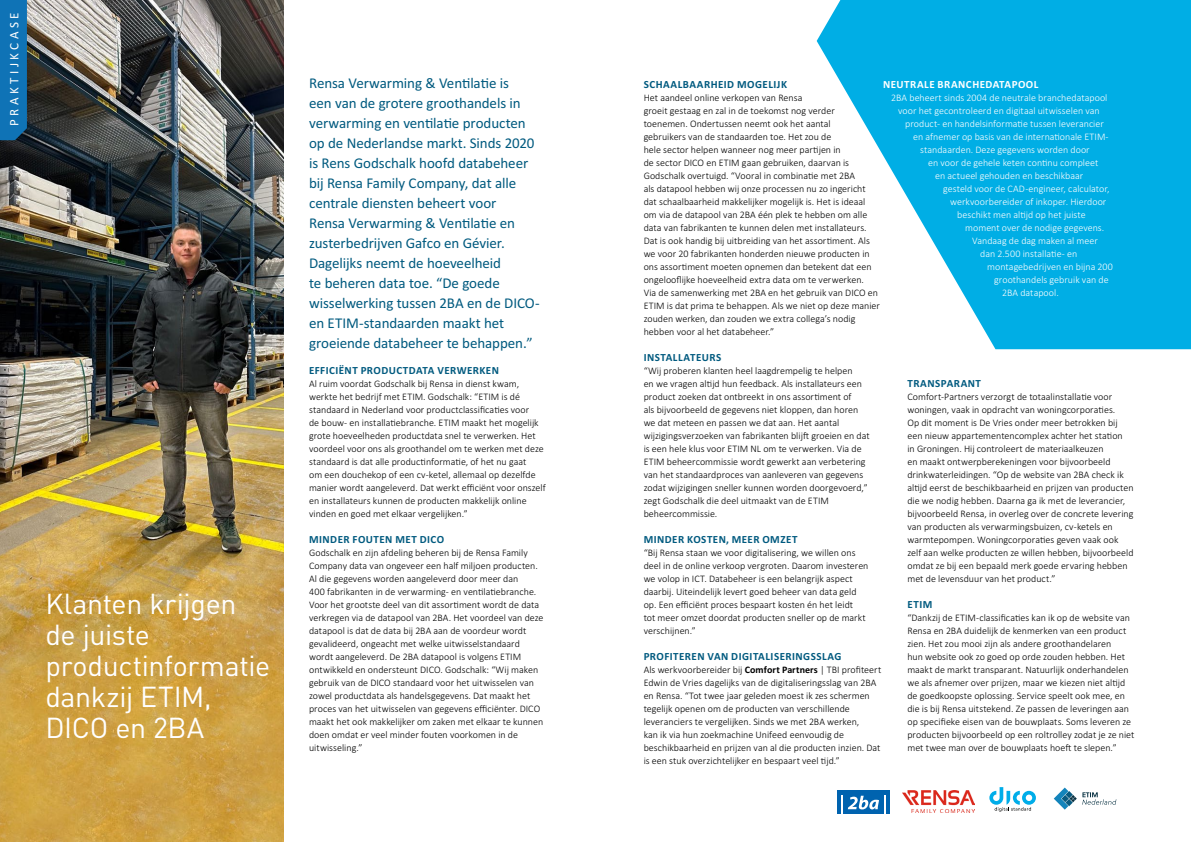
<style>
.page{position:relative;width:1191px;height:842px;background:#fff}
.page>*{position:absolute;margin:0;border:0;box-sizing:border-box;transform-origin:0 0}
.kopje{font:28.5px/31px "DIN Pro";letter-spacing:-.01em;color:#fff}
.intro_groot{font:15px/20px "Calibri";letter-spacing:-.01em;color:#005a7f}
.intro{font:13px "Calibri";letter-spacing:.265em;color:#fff}
.body_sub{font:700 11px "Calibri";letter-spacing:.04em;color:#005a7f}
.body_sub-2{font:700 11px "Calibri";letter-spacing:.04em;color:#fff}
.body{font:700 11px "Calibri";letter-spacing:.045em;color:#005a7f}
.body-2{font:300 10px/13px "Calibri";color:#000}
.body-3{font:300 10px "Calibri";color:#fff}
.s1{font-weight:700}
</style>
<div class="page">
<img style="left:902px;top:790px;width:72px;height:22px">
<img style="left:0;top:0;width:283px;height:842px">
<svg style="left:816px;top:0;width:375px;height:349px;fill:#00aee5"></svg>
<svg style="left:989px;top:787px;width:47px;height:25px"></svg>
<svg style="left:1053px;top:787px;width:23px;height:23px"></svg>
<svg style="left:1082px;top:792px;width:34px;height:13px"></svg>
<div style="left:837px;top:790px;width:52px;height:23px;background:#0063af"></div>
<svg style="left:841px;top:795px;width:44px;height:18px"></svg>
<div style="left:0;top:0;width:27px;height:140px;background:#0f73b6"></div>
<p class="intro" style="left:5px;top:126px;width:115px;rotate:-90deg">PRAKTIJKCASE</p>
<p class="kopje" style="left:45px;top:587px;width:226px">Klanten krijgen de juiste productinformatie dankzij ETIM,<br>DICO en 2BA</p>
<p class="intro_groot" style="left:309px;top:72px;width:232px">Rensa Verwarming &amp; Ventilatie is<br>een van de grotere groothandels in verwarming en ventilatie producten op de Nederlandse markt. Sinds 2020 is Rens Godschalk hoofd databeheer bij Rensa Family Company, dat alle centrale diensten beheert voor<br>Rensa Verwarming &amp; Ventilatie en zusterbedrijven Gafco en Gévier.<br>Dagelijks neemt de hoeveelheid<br>te beheren data toe. “De goede wisselwerking tussen 2BA en de DICO&shy;en ETIM-standaarden maakt het groeiende databeheer te behappen.”</p>
<p class="body_sub" style="left:309px;top:363px;width:191px">EFFICIËNT PRODUCTDATA VERWERKEN</p>
<p class="body-2" style="left:309px;top:377px;width:238px">Al ruim voordat Godschalk bij Rensa in dienst kwam, werkte het bedrijf met ETIM. Godschalk: “ETIM is dé standaard in Nederland voor productclassificaties voor<br>de bouw- en installatiebranche. ETIM maakt het mogelijk grote hoeveelheden productdata snel te verwerken. Het voordeel voor ons als groothandel om te werken met deze standaard is dat alle productinformatie, of het nu gaat<br>om een douchekop of een cv-ketel, allemaal op dezelfde manier wordt aangeleverd. Dat werkt efficiënt voor onszelf en installateurs kunnen de producten makkelijk online vinden en goed met elkaar vergelijken.”</p>
<p class="body_sub" style="left:309px;top:532px;width:137px">MINDER FOUTEN MET DICO</p>
<p class="body-2" style="left:309px;top:546px;width:236px">Godschalk en zijn afdeling beheren bij de Rensa Family Company data van ongeveer een half miljoen producten.<br>Al die gegevens worden aangeleverd door meer dan<br>400 fabrikanten in de verwarming- en ventilatiebranche.<br>Voor het grootste deel van dit assortiment wordt de data verkregen via de datapool van 2BA. Het voordeel van deze datapool is dat de data bij 2BA aan de voordeur wordt gevalideerd, ongeacht met welke uitwisselstandaard wordt aangeleverd. De 2BA datapool is volgens ETIM ontwikkeld en ondersteunt DICO. Godschalk: “Wij maken gebruik van de DICO standaard voor het uitwisselen van zowel productdata als handelsgegevens. Dat maakt het proces van het uitwisselen van gegevens efficiënter. DICO maakt het ook makkelijker om zaken met elkaar te kunnen doen omdat er veel minder fouten voorkomen in de uitwisseling.”</p>
<p class="body_sub" style="left:643px;top:77px;width:145px">SCHAALBAARHEID MOGELIJK</p>
<p class="body-2" style="left:643px;top:91px;width:238px">Het aandeel online verkopen van Rensa<br>groeit gestaag en zal in de toekomst nog verder toenemen. Ondertussen neemt ook het aantal<br>gebruikers van de standaarden toe. Het zou de<br>hele sector helpen wanneer nog meer partijen in<br>de sector DICO en ETIM gaan gebruiken, daarvan is Godschalk overtuigd. “Vooral in combinatie met 2BA<br>als datapool hebben wij onze processen nu zo ingericht dat schaalbaarheid makkelijker mogelijk is. Het is ideaal om via de datapool van 2BA één plek te hebben om alle data van fabrikanten te kunnen delen met installateurs.<br>Dat is ook handig bij uitbreiding van het assortiment. Als we voor 20 fabrikanten honderden nieuwe producten in ons assortiment moeten opnemen dan betekent dat een ongelooflijke hoeveelheid extra data om te verwerken.<br>Via de samenwerking met 2BA en het gebruik van DICO en ETIM is dat prima te behappen. Als we niet op deze manier zouden werken, dan zouden we extra collega’s nodig hebben voor al het databeheer.”</p>
<p class="body_sub" style="left:643px;top:350px;width:79px">INSTALLATEURS</p>
<p class="body-2" style="left:643px;top:364px;width:228px">“Wij proberen klanten heel laagdrempelig te helpen<br>en we vragen altijd hun feedback. Als installateurs een product zoeken dat ontbreekt in ons assortiment of<br>als bijvoorbeeld de gegevens niet kloppen, dan horen we dat meteen en passen we dat aan. Het aantal wijzigingsverzoeken van fabrikanten blijft groeien en dat is een hele klus voor ETIM NL om te verwerken. Via de ETIM beheercommissie wordt gewerkt aan verbetering van het standaardproces van aanleveren van gegevens zodat wijzigingen sneller kunnen worden doorgevoerd,” zegt Godschalk die deel uitmaakt van de ETIM beheercommissie.</p>
<p class="body_sub" style="left:643px;top:532px;width:155px">MINDER KOSTEN, MEER OMZET</p>
<p class="body-2" style="left:643px;top:546px;width:226px">“Bij Rensa staan we voor digitalisering, we willen ons deel in de online verkoop vergroten. Daarom investeren we volop in ICT. Databeheer is een belangrijk aspect daarbij. Uiteindelijk levert goed beheer van data geld op. Een efficiënt proces bespaart kosten én het leidt<br>tot meer omzet doordat producten sneller op de markt verschijnen.”</p>
<p class="body_sub" style="left:643px;top:649px;width:199px">PROFITEREN VAN DIGITALISERINGSSLAG</p>
<p class="body-2" style="left:643px;top:663px;width:239px">Als werkvoorbereider bij <span class="s1">Comfort Partners</span> | TBI profiteert Edwin de Vries dagelijks van de digitaliseringsslag van 2BA en Rensa. “Tot twee jaar geleden moest ik zes schermen tegelijk openen om de producten van verschillende leveranciers te vergelijken. Sinds we met 2BA werken,<br>kan ik via hun zoekmachine Unifeed eenvoudig de beschikbaarheid en prijzen van al die producten inzien. Dat is een stuk overzichtelijker en bespaart veel tijd.”</p>
<p class="body_sub-2" style="left:883px;top:77px;width:157px">NEUTRALE BRANCHEDATAPOOL</p>
<p class="body-3" style="left:891px;top:91px;width:218px">2BA beheert sinds 2004 de neutrale branchedatapool</p>
<p class="body-3" style="left:898px;top:104px;width:203px">voor het gecontroleerd en digitaal uitwisselen van</p>
<p class="body-3" style="left:905px;top:117px;width:200px">product- en handelsinformatie tussen leverancier</p>
<p class="body-3" style="left:913px;top:130px;width:197px">en afnemer op basis van de internationale ETIM-</p>
<p class="body-3" style="left:920px;top:143px;width:171px">standaarden. Deze gegevens worden door</p>
<p class="body-3" style="left:928px;top:156px;width:172px">en voor de gehele keten continu compleet</p>
<p class="body-3" style="left:935px;top:169px;width:149px">en actueel gehouden en beschikbaar</p>
<p class="body-3" style="left:943px;top:182px;width:168px">gesteld voor de CAD-engineer, calculator,</p>
<p class="body-3" style="left:950px;top:195px;width:158px">werkvoorbereider of inkoper. Hierdoor</p>
<p class="body-3" style="left:957px;top:208px;width:130px">beschikt men altijd op het juiste</p>
<p class="body-3" style="left:965px;top:221px;width:140px">moment over de nodige gegevens.</p>
<p class="body-3" style="left:972px;top:234px;width:127px">Vandaag de dag maken al meer</p>
<p class="body-3" style="left:980px;top:247px;width:99px">dan 2.500 installatie- en</p>
<p class="body-3" style="left:987px;top:260px;width:127px">montagebedrijven en bijna 200</p>
<p class="body-3" style="left:994px;top:273px;width:116px">groothandels gebruik van de</p>
<p class="body-3" style="left:1002px;top:286px;width:58px">2BA datapool.</p>
<p class="body" style="left:907px;top:376px;width:75px">TRANSPARANT</p>
<p class="body-2" style="left:907px;top:390px;width:228px">Comfort-Partners verzorgt de totaalinstallatie voor woningen, vaak in opdracht van woningcorporaties.<br>Op dit moment is De Vries onder meer betrokken bij een nieuw appartementencomplex achter het station<br>in Groningen. Hij controleert de materiaalkeuzen<br>en maakt ontwerpberekeningen voor bijvoorbeeld drinkwaterleidingen. “Op de website van 2BA check ik altijd eerst de beschikbaarheid en prijzen van producten die we nodig hebben. Daarna ga ik met de leverancier, bijvoorbeeld Rensa, in overleg over de concrete levering van producten als verwarmingsbuizen, cv-ketels en warmtepompen. Woningcorporaties geven vaak ook zelf aan welke producten ze willen hebben, bijvoorbeeld omdat ze bij een bepaald merk goede ervaring hebben met de levensduur van het product.”</p>
<p class="body_sub" style="left:907px;top:597px;width:26px">ETIM</p>
<p class="body-2" style="left:907px;top:611px;width:229px">“Dankzij de ETIM-classificaties kan ik op de website van Rensa en 2BA duidelijk de kenmerken van een product zien. Het zou mooi zijn als andere groothandelaren<br>hun website ook zo goed op orde zouden hebben. Het maakt de markt transparant. Natuurlijk onderhandelen we als afnemer over prijzen, maar we kiezen niet altijd de goedkoopste oplossing. Service speelt ook mee, en die is bij Rensa uitstekend. Ze passen de leveringen aan op specifieke eisen van de bouwplaats. Soms leveren ze producten bijvoorbeeld op een roltrolley zodat je ze niet met twee man over de bouwplaats hoeft te slepen.”</p>
</div>
